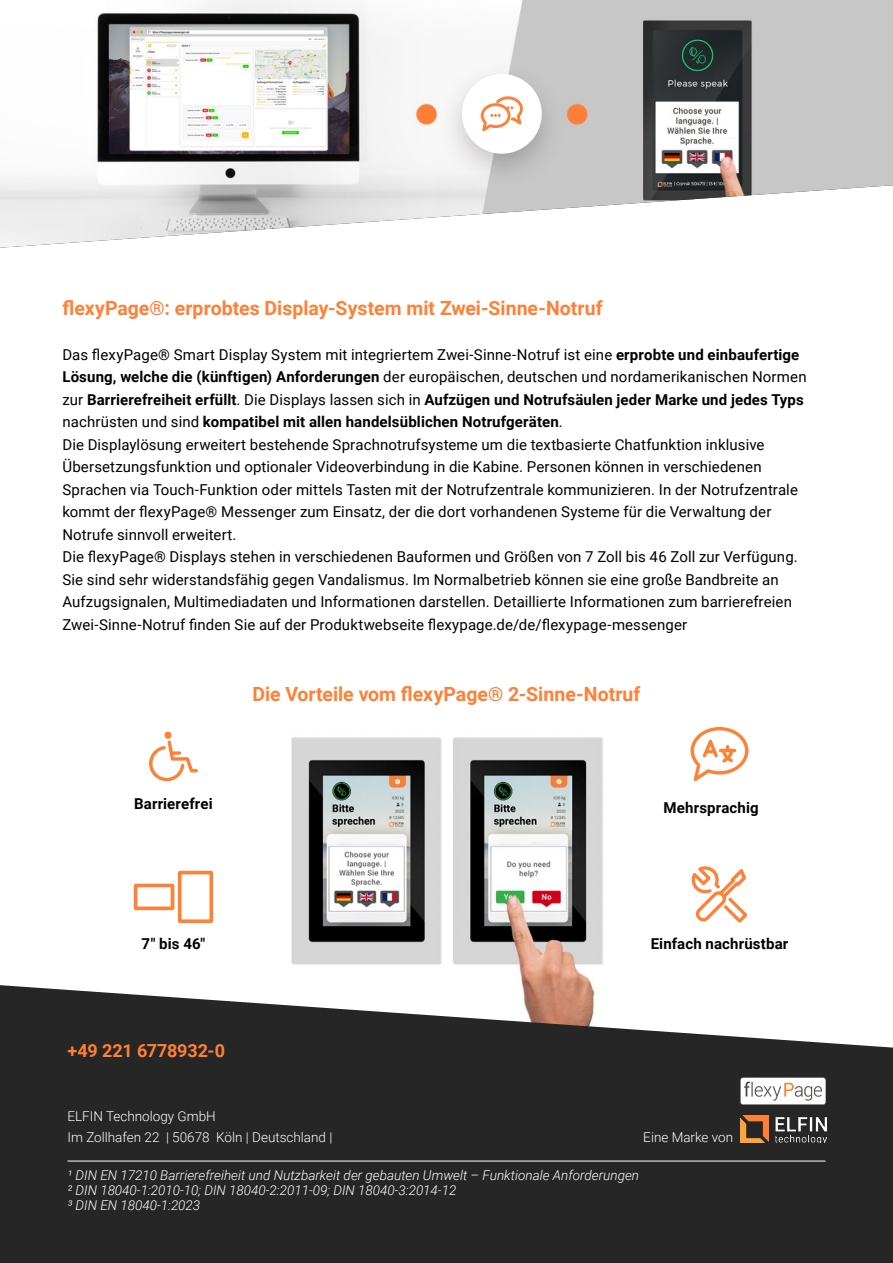
<style>
.page{position:relative;width:893px;height:1263px;background:#fff}
.page>*{position:absolute;margin:0;border:0;box-sizing:border-box;transform-origin:0 0}
.t1{font:700 19.5px "Roboto";color:#ff8037}
.t2{font:700 18px "Roboto";letter-spacing:-.01em;color:#ff8037}
.t3{font:15px/22.5px "Roboto";letter-spacing:.005em;color:#020203}
.t4{font:700 15px "Roboto";letter-spacing:.01em;color:#020203}
.t5{font:italic 300 13.5px/15px "Roboto";color:#fff}
.t6{font:300 13.5px/21px "Roboto";color:#fff}
.s1{font-weight:700}
.s2{font-size:19.5px;color:#fff}
</style>
<div class="page">
<img style="left:0;top:0;width:893px;height:248px">
<img style="left:291px;top:737px;width:312px;height:248px">
<svg style="left:149px;top:731px;width:49px;height:50px"></svg>
<svg style="left:691px;top:727px;width:57px;height:54px"></svg>
<svg style="left:133px;top:870px;width:81px;height:54px"></svg>
<svg style="left:692px;top:866px;width:56px;height:57px"></svg>
<svg style="left:0;top:985px;width:893px;height:278px;background:#3e3e3d"></svg>
<img style="left:741px;top:1115px;width:85px;height:27px">
<img style="left:740px;top:1078px;width:85px;height:26px">
<div style="left:462px;top:74px;width:80px;height:80px;background:#fff;border-radius:50%"></div>
<svg style="left:480px;top:96px;width:43px;height:36px"></svg>
<hr style="left:68px;top:1161px;width:757px;height:1px;background:#fff">
<h1 class="t1" style="left:62px;top:294px;width:542px">flexyPage®: erprobtes Display-System mit Zwei-Sinne-Notruf</h1>
<p class="t3" style="left:62px;top:342px;width:746px">Das flexyPage® Smart Display System mit integriertem Zwei-Sinne-Notruf ist eine <span class="s1">erprobte und einbaufertige Lösung, welche die (künftigen) Anforderungen</span> der europäischen, deutschen und nordamerikanischen Normen zur <span class="s1">Barrierefreiheit erfüllt</span>. Die Displays lassen sich in <span class="s1">Aufzügen und Notrufsäulen jeder Marke und jedes Typs </span>nachrüsten und sind <span class="s1">kompatibel mit allen handelsüblichen Notrufgeräten</span>.<br>Die Displaylösung erweitert bestehende Sprachnotrufsysteme um die textbasierte Chatfunktion inklusive Übersetzungsfunktion und optionaler Videoverbindung in die Kabine. Personen können in verschiedenen Sprachen via Touch-Funktion oder mittels Tasten mit der Notrufzentrale kommunizieren. In der Notrufzentrale kommt der flexyPage® Messenger zum Einsatz, der die dort vorhandenen Systeme für die Verwaltung der Notrufe sinnvoll erweitert.<br>Die flexyPage® Displays stehen in verschiedenen Bauformen und Größen von 7 Zoll bis 46 Zoll zur Verfügung.<br>Sie sind sehr widerstandsfähig gegen Vandalismus. Im Normalbetrieb können sie eine große Bandbreite an Aufzugsignalen, Multimediadaten und Informationen darstellen. Detaillierte Informationen zum barrierefreien Zwei-Sinne-Notruf finden Sie auf der Produktwebseite flexypage.de/de/flexypage-messenger</p>
<h1 class="t1" style="left:252px;top:680px;width:389px">Die Vorteile vom flexyPage® 2-Sinne-Notruf</h1>
<p class="t4" style="left:134px;top:793px;width:80px">Barrierefrei</p>
<p class="t4" style="left:663px;top:797px;width:114px">Mehrsprachig<span class="s2">ig</span></p>
<p class="t4" style="left:142px;top:933px;width:65px">7" bis 46"</p>
<p class="t4" style="left:651px;top:933px;width:139px">Einfach nachrüstbar</p>
<p class="t2" style="left:68px;top:1038px;width:159px">+49 221 6778932-0</p>
<p class="t6" style="left:68px;top:1105px;width:266px">ELFIN Technology GmbH<br>Im Zollhafen 22 | 50678 Köln | Deutschland |</p>
<p class="t5" style="left:68px;top:1167px;width:573px">¹ DIN EN 17210 Barrierefreiheit und Nutzbarkeit der gebauten Umwelt – Funktionale Anforderungen<br>² DIN 18040-1:2010-10; DIN 18040-2:2011-09; DIN 18040-3:2014-12<br>³ DIN EN 18040-1:2023</p>
<p class="t6" style="left:643px;top:1126px;width:91px">Eine Marke von</p>
</div>
